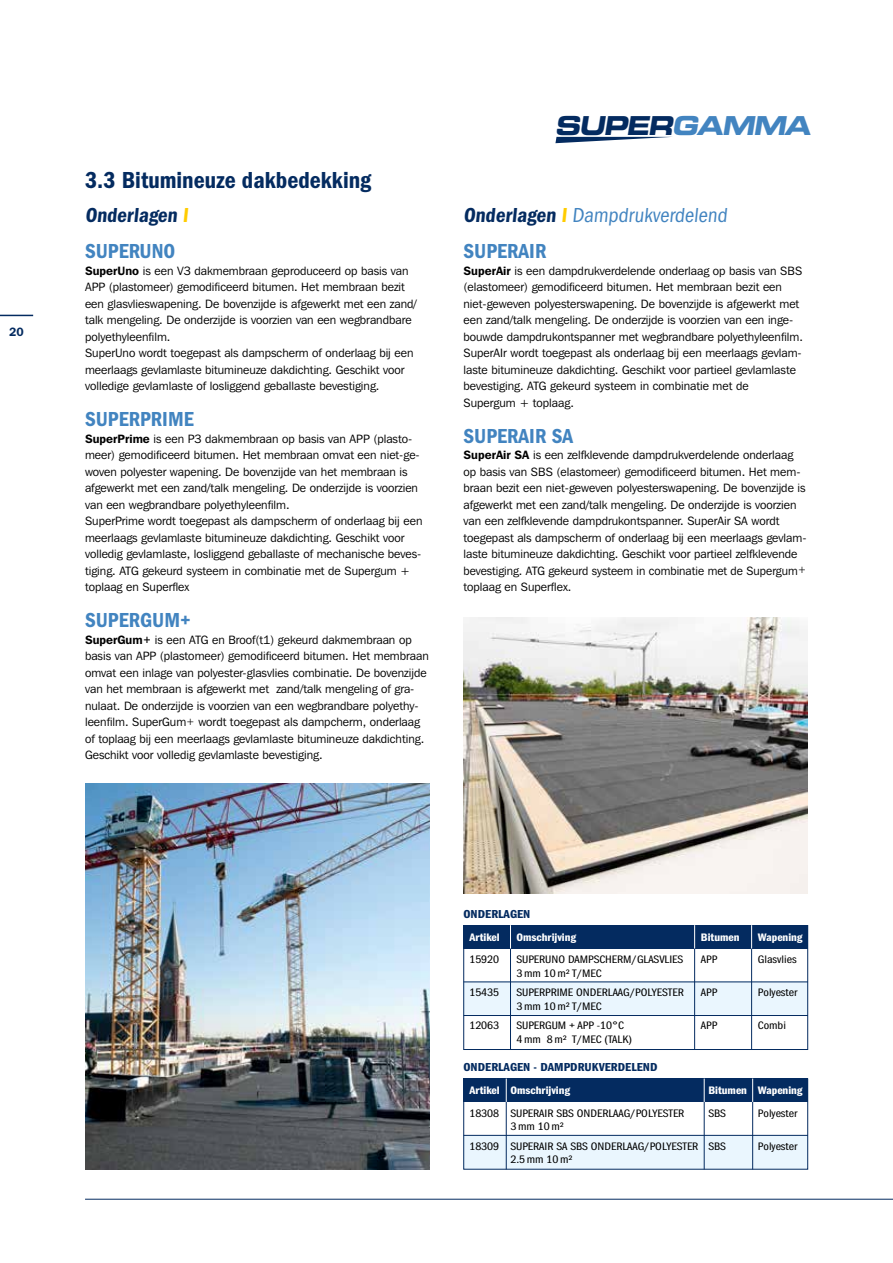
<style>
.page{position:relative;width:893px;height:1263px;background:#fff}
.page>*{position:absolute;margin:0;border:0;box-sizing:border-box;transform-origin:0 0}
.t1{font:italic 26.1px "Eurostile Bold Extended Two";color:#042b60;scale:.94 1}
.t2{font:600 condensed 24px "Franklin Gothic";color:#042b60}
.t3{font:600 condensed 21px "Franklin Gothic";color:#4284c0}
.t4{font:condensed 21px "Franklin Gothic";color:#4284c0}
.t5{font:600 condensed 21px "Franklin Gothic";color:#042b60}
.t6{font:12px/16.5px "Franklin Gothic IT Cby BT";color:#000}
.t7{font:12px "Franklin Gothic Demi Cmpr";color:#042b60;scale:1.25 1}
.t8{font:600 12px "Franklin Gothic IT Cby BT";color:#042b60}
.t9{font:11.25px/19.5px "Franklin Gothic Book Cmpr";color:#000;scale:1.25 1}
.t10{font:11.25px "Franklin Gothic Demi Cmpr";color:#fff;scale:1.25 1}
.s1{color:#4284c0}
.s2{color:#fc0}
.s3{font-weight:600;color:#042b60}
.s4{font-weight:600;color:#fc0}
.s5{font-weight:600}
.s6{font-weight:600;font-size:10.5px}
.s7{font-size:10.5px}
</style>
<div class="page">
<hr style="left:85px;top:1199px;width:808px;height:1px;background:#042b60">
<hr style="left:0;top:315px;width:33px;height:1px;background:#042b60">
<div style="left:464px;top:925px;width:344px;height:23px;background:#042b60"></div>
<div style="left:463px;top:982px;width:345px;height:33px;background:#eaf6fe"></div>
<div style="left:463px;top:925px;width:345px;height:125px;border:1px solid #042b60"></div>
<hr style="left:464px;top:982px;width:344px;height:1px;background:#042b60">
<hr style="left:464px;top:1015px;width:344px;height:1px;background:#042b60">
<hr style="left:510px;top:948px;width:1px;height:102px;background:#042b60">
<hr style="left:694px;top:948px;width:1px;height:102px;background:#042b60">
<hr style="left:751px;top:948px;width:1px;height:102px;background:#042b60">
<svg style="left:510px;top:925px;width:1px;height:23px"></svg>
<svg style="left:694px;top:925px;width:1px;height:23px"></svg>
<svg style="left:751px;top:925px;width:1px;height:23px"></svg>
<div style="left:464px;top:1078px;width:344px;height:24px;background:#042b60"></div>
<div style="left:463px;top:1135px;width:345px;height:34px;background:#eaf6fe"></div>
<div style="left:463px;top:1079px;width:345px;height:90px;border:1px solid #042b60"></div>
<hr style="left:464px;top:1135px;width:344px;height:1px;background:#042b60">
<hr style="left:506px;top:1102px;width:1px;height:67px;background:#042b60">
<hr style="left:704px;top:1102px;width:1px;height:67px;background:#042b60">
<hr style="left:752px;top:1102px;width:1px;height:67px;background:#042b60">
<svg style="left:506px;top:1078px;width:1px;height:24px"></svg>
<svg style="left:704px;top:1078px;width:1px;height:24px"></svg>
<svg style="left:752px;top:1078px;width:1px;height:24px"></svg>
<img style="left:85px;top:783px;width:344px;height:386px">
<img style="left:463px;top:617px;width:345px;height:276px">
<svg style="left:555px;top:137px;width:115px;height:6px"></svg>
<p class="t8" style="left:9px;top:325px;width:16px">20</p>
<h2 class="t2" style="left:85px;top:166px;width:288px">3.3 Bitumineuze dakbedekking</h2>
<h1 class="t1" style="left:555px;top:107px;width:280px">SUPER<span class="s1">GAMMA</span></h1>
<h3 class="t5" style="left:85px;top:203px;width:107px">Onderlagen <span class="s2">I</span></h3>
<h3 class="t4" style="left:463px;top:204px;width:268px"><span class="s3">Onderlagen</span> <span class="s4">I</span> Dampdrukverdelend</h3>
<h3 class="t3" style="left:85px;top:239px;width:92px">SUPERUNO</h3>
<p class="t6" style="left:85px;top:262px;width:333px"><span class="s5">SuperUno</span> is een V3 dakmembraan geproduceerd op basis van APP (plastomeer) gemodificeerd bitumen. Het membraan bezit een glasvlieswapening. De bovenzijde is afgewerkt met een zand/ talk mengeling. De onderzijde is voorzien van een wegbrandbare polyethyleenfilm.<br>SuperUno wordt toegepast als dampscherm of onderlaag bij een meerlaags gevlamlaste bitumineuze dakdichting. Geschikt voor volledige gevlamlaste of losliggend geballaste bevestiging.</p>
<h3 class="t3" style="left:85px;top:407px;width:110px">SUPERPRIME</h3>
<p class="t6" style="left:85px;top:430px;width:339px"><span class="s5">SuperPrime</span> is een P3 dakmembraan op basis van APP (plasto&shy;meer) gemodificeerd bitumen. Het membraan omvat een niet-ge&shy;woven polyester wapening. De bovenzijde van het membraan is afgewerkt met een zand/talk mengeling. De onderzijde is voorzien van een wegbrandbare polyethyleenfilm.<br>SuperPrime wordt toegepast als dampscherm of onderlaag bij een meerlaags gevlamlaste bitumineuze dakdichting. Geschikt voor volledig gevlamlaste, losliggend geballaste of mechanische beves&shy;tiging. ATG gekeurd systeem in combinatie met de Supergum + toplaag en Superflex</p>
<h3 class="t3" style="left:85px;top:608px;width:107px">SUPERGUM+</h3>
<p class="t6" style="left:85px;top:631px;width:345px"><span class="s5">SuperGum</span><span class="s6">+</span> is een ATG en Broof(t1) gekeurd dakmembraan op basis van APP (plastomeer) gemodificeerd bitumen. Het membraan omvat een inlage van polyester-glasvlies combinatie. De bovenzijde van het membraan is afgewerkt met zand/talk mengeling of gra&shy;nulaat. De onderzijde is voorzien van een wegbrandbare polyethy&shy;leenfilm. SuperGum<span class="s7">+</span> wordt toegepast als dampcherm, onderlaag of toplaag bij een meerlaags gevlamlaste bitumineuze dakdichting.<br>Geschikt voor volledig gevlamlaste bevestiging.</p>
<h3 class="t3" style="left:463px;top:239px;width:84px">SUPERAIR</h3>
<p class="t6" style="left:463px;top:262px;width:341px"><span class="s5">SuperAir</span> is een dampdrukverdelende onderlaag op basis van SBS (elastomeer) gemodificeerd bitumen. Het membraan bezit een niet-geweven polyesterswapening. De bovenzijde is afgewerkt met een zand/talk mengeling. De onderzijde is voorzien van een inge&shy;bouwde dampdrukontspanner met wegbrandbare polyethyleenfilm.<br>SuperAIr wordt toegepast als onderlaag bij een meerlaags gevlam&shy;laste bitumineuze dakdichting. Geschikt voor partieel gevlamlaste bevestiging. ATG gekeurd systeem in combinatie met de Supergum + toplaag.</p>
<h3 class="t3" style="left:463px;top:424px;width:111px">SUPERAIR SA</h3>
<p class="t6" style="left:463px;top:446px;width:344px"><span class="s5">SuperAir SA</span> is een zelfklevende dampdrukverdelende onderlaag op basis van SBS (elastomeer) gemodificeerd bitumen. Het mem&shy;braan bezit een niet-geweven polyesterswapening. De bovenzijde is afgewerkt met een zand/talk mengeling. De onderzijde is voorzien van een zelfklevende dampdrukontspanner. SuperAir SA wordt toegepast als dampscherm of onderlaag bij een meerlaags gevlam&shy;laste bitumineuze dakdichting. Geschikt voor partieel zelfklevende bevestiging. ATG gekeurd systeem in combinatie met de Supergum<span class="s7">+ </span>toplaag en Superflex.</p>
<p class="t7" style="left:463px;top:907px;width:55px">ONDERLAGEN</p>
<p class="t10" style="left:469px;top:931px;width:26px">Artikel</p>
<p class="t10" style="left:516px;top:931px;width:49px">Omschrijving</p>
<p class="t10" style="left:701px;top:931px;width:32px">Bitumen</p>
<p class="t10" style="left:758px;top:931px;width:37px">Wapening</p>
<p class="t9" style="left:469px;top:950px;width:25px">15920</p>
<p class="t9" style="left:516px;top:950px;width:135px">SUPERUNO DAMPSCHERM/GLASVLIES</p>
<p class="t9" style="left:701px;top:950px;width:15px">APP</p>
<p class="t9" style="left:758px;top:950px;width:32px">Glasvlies</p>
<p class="t9" style="left:516px;top:963px;width:70px">3 mm 10 m² T/MEC</p>
<p class="t9" style="left:469px;top:983px;width:25px">15435</p>
<p class="t9" style="left:516px;top:983px;width:135px">SUPERPRIME ONDERLAAG/POLYESTER</p>
<p class="t9" style="left:701px;top:983px;width:15px">APP</p>
<p class="t9" style="left:758px;top:983px;width:33px">Polyester</p>
<p class="t9" style="left:516px;top:996px;width:70px">3 mm 10 m² T/MEC</p>
<p class="t9" style="left:469px;top:1016px;width:25px">12063</p>
<p class="t9" style="left:516px;top:1016px;width:87px">SUPERGUM + APP -10°C</p>
<p class="t9" style="left:701px;top:1016px;width:15px">APP</p>
<p class="t9" style="left:758px;top:1016px;width:24px">Combi</p>
<p class="t9" style="left:516px;top:1029px;width:94px">4 mm 8 m² T/MEC (TALK)</p>
<p class="t7" style="left:463px;top:1060px;width:157px">ONDERLAGEN - DAMPDRUKVERDELEND</p>
<p class="t10" style="left:469px;top:1084px;width:82px">Artikel Omschrijving</p>
<p class="t10" style="left:708px;top:1084px;width:77px">Bitumen Wapening</p>
<p class="t9" style="left:469px;top:1103px;width:173px">18308 SUPERAIR SBS ONDERLAAG/POLYESTER</p>
<p class="t9" style="left:708px;top:1103px;width:15px">SBS</p>
<p class="t9" style="left:758px;top:1103px;width:33px">Polyester</p>
<p class="t9" style="left:469px;top:1117px;width:207px;text-indent:41px">3 mm 10 m²<br>18309 SUPERAIR SA SBS ONDERLAAG/POLYESTER SBS</p>
<p class="t9" style="left:758px;top:1136px;width:33px">Polyester</p>
<p class="t9" style="left:510px;top:1150px;width:51px">2.5 mm 10 m²</p>
</div>
